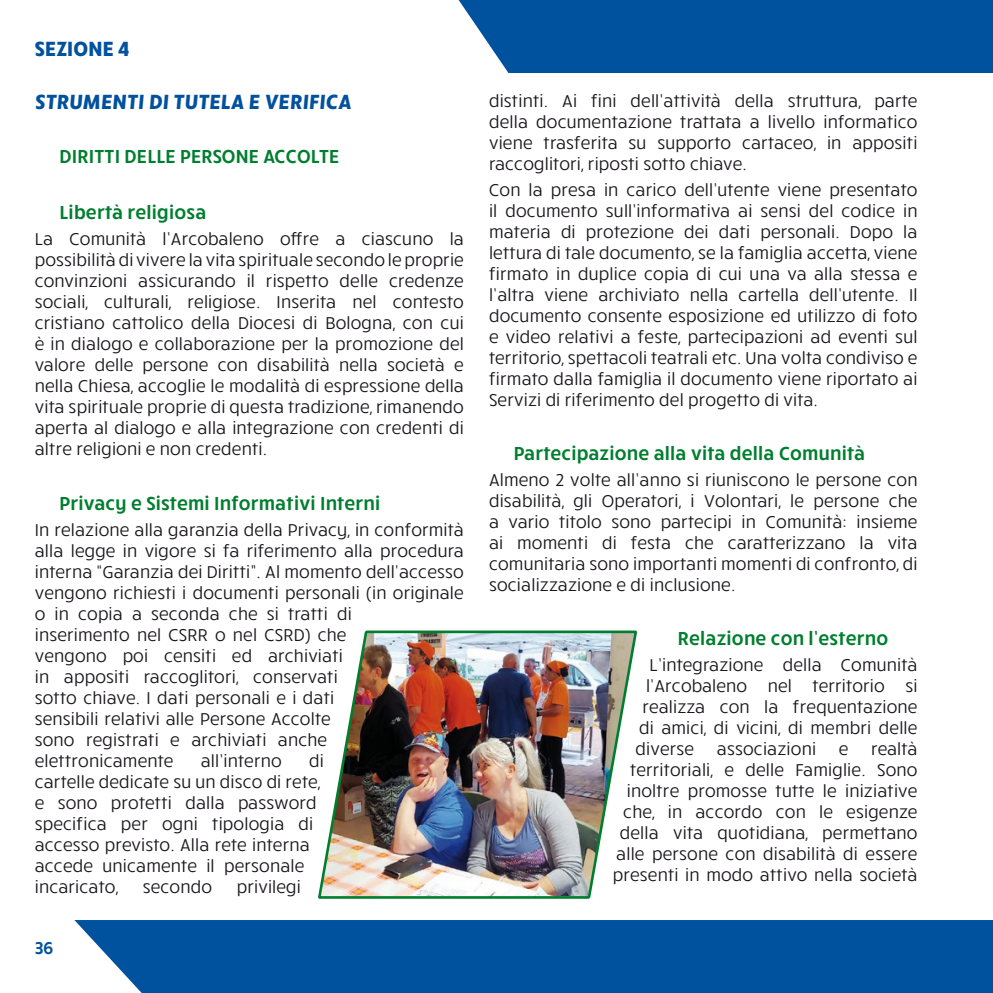
<style>
.page{position:relative;width:993px;height:993px;background:#fff}
.page>*{position:absolute;margin:0;border:0;box-sizing:border-box;transform-origin:0 0}
.t1{font:700 21px "Ruck Sack";letter-spacing:.01em;color:#00519e}
.t2{font:600 19.25px "Ruck Sack";letter-spacing:.01em;color:#007e2f}
.t3{font:17.5px/21px "Ruck Sack";letter-spacing:.01em;color:#1a171c;text-align:justify}
.t4{font:600 17.5px "Ruck Sack";color:#00519e}
</style>
<div class="page">
<div style="left:0;top:0;width:992px;height:73px;background:#00519e"></div>
<div style="left:0;top:0;width:509px;height:73px;background:#fff"></div>
<div style="left:74px;top:920px;width:918px;height:72px;background:#00519e"></div>
<img style="left:318px;top:630px;width:319px;height:269px">
<p class="t1" style="left:35px;top:35px;width:96px">SEZIONE 4</p>
<p class="t1" style="left:35px;top:87px;width:320px">STRUMENTI DI TUTELA E VERIFICA</p>
<p class="t2" style="left:60px;top:143px;width:281px">DIRITTI DELLE PERSONE ACCOLTE</p>
<p class="t2" style="left:60px;top:199px;width:148px">Libertà religiosa</p>
<p class="t3" style="left:35px;top:227px;width:430px">La Comunità l’Arcobaleno offre a ciascuno la possibilità di vivere la vita spirituale secondo le proprie convinzioni assicurando il rispetto delle credenze sociali, culturali, religiose. Inserita nel contesto cristiano cattolico della Diocesi di Bologna, con cui è in dialogo e collaborazione per la promozione del valore delle persone con disabilità nella società e nella Chiesa, accoglie le modalità di espressione della vita spirituale proprie di questa tradizione, rimanendo aperta al dialogo e alla integrazione con credenti di altre religioni e non credenti.</p>
<p class="t2" style="left:60px;top:489px;width:322px">Privacy e Sistemi Informativi Interni</p>
<p class="t3" style="left:35px;top:517px;width:430px;text-align:left">In relazione alla garanzia della Privacy, in conformità alla legge in vigore si fa riferimento alla procedura interna “Garanzia dei Diritti”. Al momento dell’accesso vengono richiesti i documenti personali (in originale o in copia a seconda che si tratti di<br>inserimento nel CSRR o nel CSRD) che<br>vengono poi censiti ed archiviati<br>in appositi raccoglitori, conservati<br>sotto chiave. I dati personali e i dati<br>sensibili relativi alle Persone Accolte<br>sono registrati e archiviati anche elettronicamente</p>
<p class="t3" style="left:35px;top:748px;width:290px;text-align:left;text-indent:274px">di cartelle dedicate su un disco di rete, e sono protetti dalla password specifica per ogni tipologia di accesso previsto. Alla rete interna accede unicamente il personale incaricato,</p>
<p class="t3" style="left:201px;top:748px;width:82px">all’interno</p>
<p class="t3" style="left:143px;top:874px;width:71px">secondo</p>
<p class="t3" style="left:237px;top:874px;width:66px">privilegi</p>
<p class="t4" style="left:35px;top:935px;width:20px">36</p>
<p class="t3" style="left:489px;top:89px;width:430px">distinti. Ai fini dell’attività della struttura, parte della documentazione trattata a livello informatico viene trasferita su supporto cartaceo, in appositi raccoglitori, riposti sotto chiave.</p>
<p class="t3" style="left:489px;top:178px;width:430px">Con la presa in carico dell’utente viene presentato il documento sull’informativa ai sensi del codice in materia di protezione dei dati personali. Dopo la lettura di tale documento, se la famiglia accetta, viene firmato in duplice copia di cui una va alla stessa e l’altra viene archiviato nella cartella dell’utente. Il documento consente esposizione ed utilizzo di foto e video relativi a feste, partecipazioni ad eventi sul territorio, spettacoli teatrali etc. Una volta condiviso e firmato dalla famiglia il documento viene riportato ai Servizi di riferimento del progetto di vita.</p>
<p class="t2" style="left:513px;top:440px;width:352px">Partecipazione alla vita della Comunità</p>
<p class="t3" style="left:489px;top:468px;width:430px">Almeno 2 volte all’anno si riuniscono le persone con disabilità, gli Operatori, i Volontari, le persone che a vario titolo sono partecipi in Comunità: insieme ai momenti di festa che caratterizzano la vita comunitaria sono importanti momenti di confronto, di socializzazione e di inclusione.</p>
<p class="t2" style="left:677px;top:625px;width:212px">Relazione con l’esterno</p>
<p class="t3" style="left:649px;top:653px;width:269px">L’integrazione della Comunità</p>
<p class="t3" style="left:645px;top:674px;width:273px">l’Arcobaleno nel territorio si</p>
<p class="t3" style="left:642px;top:695px;width:276px">realizza con la frequentazione</p>
<p class="t3" style="left:638px;top:716px;width:280px">di amici, di vicini, di membri delle</p>
<p class="t3" style="left:635px;top:737px;width:60px">diverse</p>
<p class="t3" style="left:716px;top:737px;width:101px">associazioni</p>
<p class="t3" style="left:838px;top:737px;width:11px">e</p>
<p class="t3" style="left:612px;top:737px;width:306px;text-align:right">realtà<br>territoriali, e delle Famiglie. Sono inoltre promosse tutte le iniziative che, in accordo con le esigenze della vita quotidiana, permettano alle persone con disabilità di essere presenti in modo attivo nella società</p>
</div>
